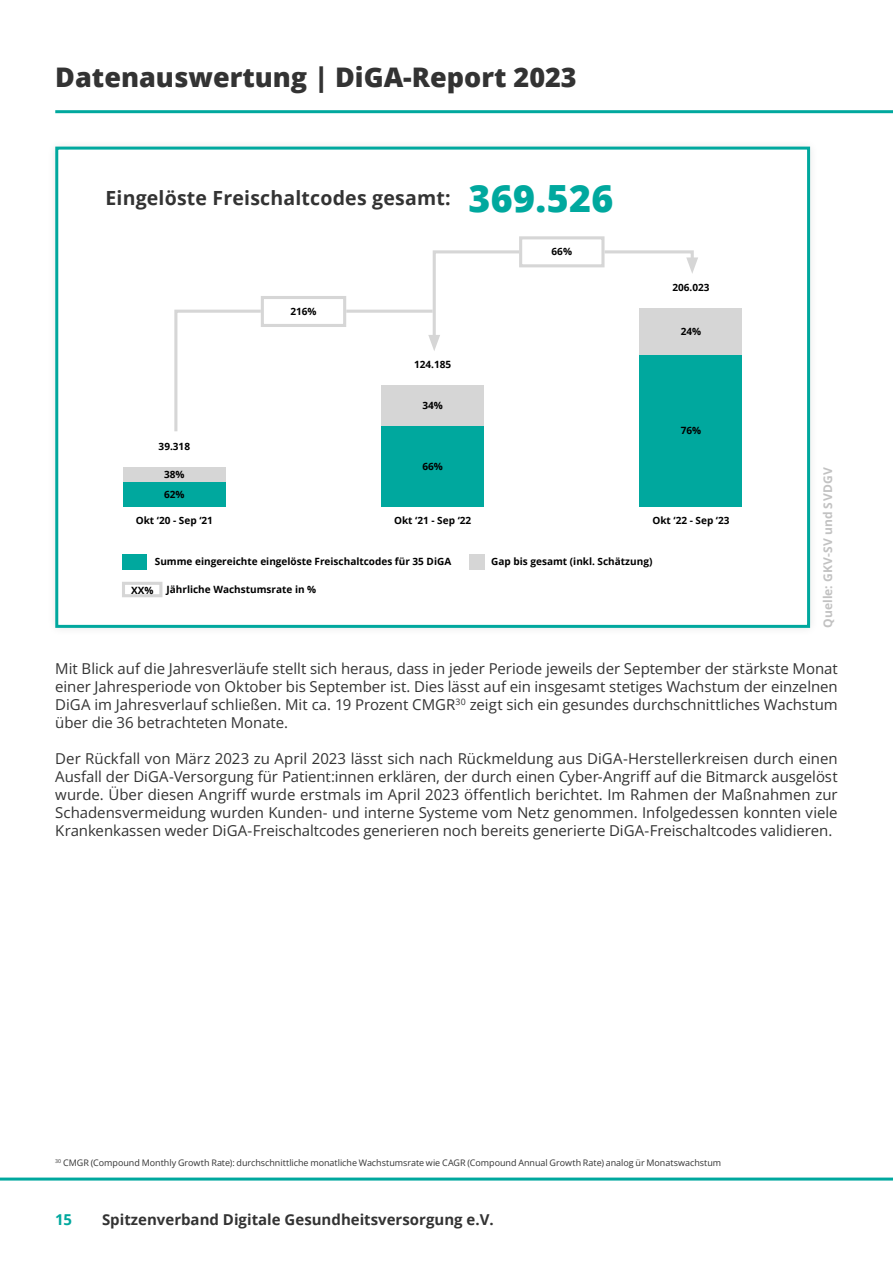
<style>
.page{position:relative;width:893px;height:1263px;background:#fff}
.page>*{position:absolute;margin:0;border:0;box-sizing:border-box;transform-origin:0 0}
.t1{font:800 37.5px "Open Sans";letter-spacing:.01em;color:#00a89e}
.t2{font:800 27px "Open Sans";color:#333}
.t3{font:700 19.5px "Open Sans";letter-spacing:.01em;color:#333}
.t4{font:15px/18px "Open Sans";letter-spacing:-.005em;color:#333;text-align:justify}
.t5{font:700 15px "Open Sans";color:#333}
.t6{font:700 15px "Open Sans";color:#00a89e}
.t7{font:700 12px "Open Sans";letter-spacing:.01em;color:#c2c2c2}
.t8{font:700 10.05px "Open Sans";color:#000}
.t9{font:9px "Open Sans";letter-spacing:-.005em;color:#333}
</style>
<div class="page">
<hr style="left:55px;top:110px;width:838px;height:3px;background:#00a89e">
<hr style="left:0;top:1177px;width:893px;height:3px;background:#00a89e">
<svg style="left:55px;top:146px;width:756px;height:483px"></svg>
<svg style="left:122px;top:554px;width:25px;height:15px"></svg>
<svg style="left:469px;top:554px;width:16px;height:15px"></svg>
<svg style="left:123px;top:467px;width:102px;height:40px;background:#50b9b3"></svg>
<svg style="left:173px;top:294px;width:175px;height:140px"></svg>
<hr style="left:346px;top:310px;width:87px;height:3px;background:#d6d6d6">
<svg style="left:382px;top:235px;width:360px;height:272px"></svg>
<svg style="left:120px;top:580px;width:44px;height:19px"></svg>
<h2 class="t2" style="left:55px;top:56px;width:523px">Datenauswertung | DiGA-Report 2023</h2>
<h3 class="t3" style="left:105px;top:184px;width:347px">Eingelöste Freischaltcodes gesamt:</h3>
<h1 class="t1" style="left:468px;top:169px;width:146px">369.526</h1>
<p class="t8" style="left:552px;top:244px;width:22px">66%</p>
<p class="t8" style="left:159px;top:439px;width:33px">39.318</p>
<p class="t8" style="left:164px;top:467px;width:22px">38%</p>
<p class="t8" style="left:164px;top:487px;width:22px">62%</p>
<p class="t8" style="left:290px;top:304px;width:28px">216%</p>
<p class="t8" style="left:414px;top:357px;width:39px">124.185</p>
<p class="t8" style="left:422px;top:398px;width:22px">34%</p>
<p class="t8" style="left:422px;top:459px;width:22px">66%</p>
<p class="t8" style="left:136px;top:513px;width:79px">Okt ‘20 - Sep ‘21</p>
<p class="t8" style="left:394px;top:513px;width:79px">Okt ‘21 - Sep ‘22</p>
<p class="t8" style="left:672px;top:280px;width:39px">206.023</p>
<p class="t8" style="left:681px;top:324px;width:22px">24%</p>
<p class="t8" style="left:681px;top:423px;width:22px">76%</p>
<p class="t8" style="left:652px;top:513px;width:79px">Okt ‘22 - Sep ‘23</p>
<p class="t8" style="left:155px;top:555px;width:298px">Summe eingereichte eingelöste Freischaltcodes für 35 DiGA</p>
<p class="t8" style="left:491px;top:555px;width:163px">Gap bis gesamt (inkl. Schätzung)</p>
<p class="t8" style="left:131px;top:583px;width:24px">XX%</p>
<p class="t8" style="left:167px;top:582px;width:151px">Jährliche Wachstumsrate in %</p>
<p class="t7" style="left:819px;top:628px;width:162px;rotate:-90deg">Quelle: GKV-SV und SVDGV</p>
<p class="t4" style="left:55px;top:659px;width:784px">Mit Blick auf die Jahresverläufe stellt sich heraus, dass in jeder Periode jeweils der September der stärkste Monat einer Jahresperiode von Oktober bis September ist. Dies lässt auf ein insgesamt stetiges Wachstum der einzelnen DiGA im Jahresverlauf schließen. Mit ca. 19 Prozent CMGR<sup>30</sup> zeigt sich ein gesundes durchschnittliches Wachstum über die 36 betrachteten Monate.</p>
<p class="t4" style="left:55px;top:749px;width:784px">Der Rückfall von März 2023 zu April 2023 lässt sich nach Rückmeldung aus DiGA-Herstellerkreisen durch einen Ausfall der DiGA-Versorgung für Patient:innen erklären, der durch einen Cyber-Angriff auf die Bitmarck ausgelöst wurde. Über diesen Angriff wurde erstmals im April 2023 öffentlich berichtet. Im Rahmen der Maßnahmen zur Schadensvermeidung wurden Kunden- und interne Systeme vom Netz genommen. Infolgedessen konnten viele Krankenkassen weder DiGA-Freischaltcodes generieren noch bereits generierte DiGA-Freischaltcodes validieren.</p>
<p class="t9" style="left:55px;top:1157px;width:667px"><sup>30</sup> CMGR (Compound Monthly Growth Rate): durchschnittliche monatliche Wachstumsrate wie CAGR (Compound Annual Growth Rate) analog ür Monatswachstum</p>
<p class="t6" style="left:55px;top:1209px;width:18px">15</p>
<p class="t5" style="left:102px;top:1209px;width:393px">Spitzenverband Digitale Gesundheitsversorgung e.V.</p>
</div>
